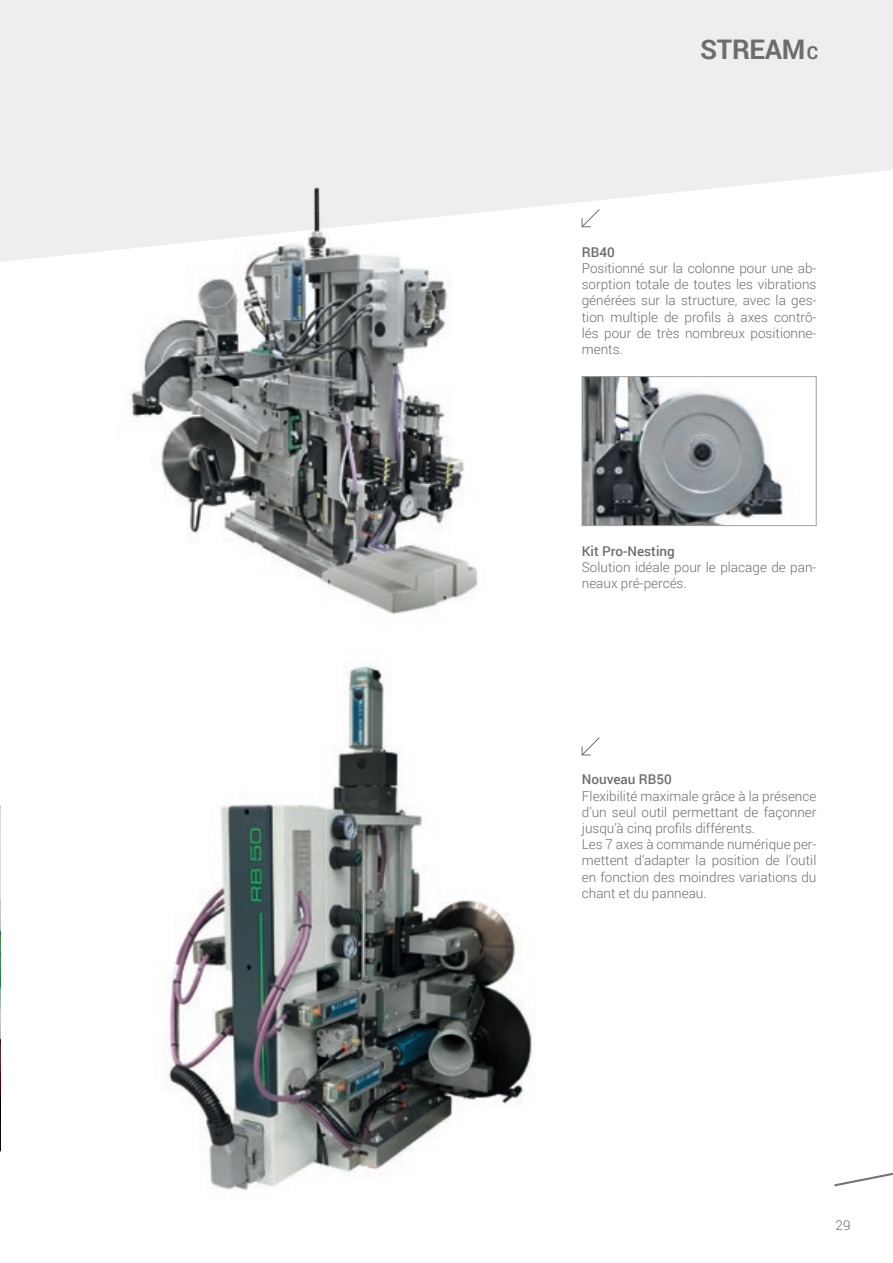
<style>
.page{position:relative;width:893px;height:1263px;background:#fff}
.page>*{position:absolute;margin:0;border:0;box-sizing:border-box;transform-origin:0 0}
.t1{font:700 27px "Roboto";letter-spacing:-.01em;color:#6c6d70}
.t2{font:300 13.5px/16.2px "Roboto";color:#6c6d70;text-align:justify}
.t3{font:500 13.5px "Roboto";color:#6c6d70}
.s1{font-size:18px}
</style>
<div class="page">
<svg style="left:0;top:0;width:893px;height:262px;background:#f0f0f1"></svg>
<svg style="left:834px;top:1172px;width:59px;height:14px"></svg>
<img style="left:0;top:807px;width:1px;height:345px">
<img style="left:117px;top:172px;width:376px;height:443px">
<img style="left:584px;top:378px;width:200px;height:146px">
<div style="left:582px;top:376px;width:234px;height:150px;border:1px solid #9fa1a3"></div>
<img style="left:166px;top:663px;width:368px;height:528px">
<svg style="left:581px;top:737px;width:19px;height:19px"></svg>
<svg style="left:581px;top:209px;width:19px;height:19px"></svg>
<p class="t1" style="left:700px;top:30px;width:120px">STREAM <span class="s1">C</span></p>
<p class="t3" style="left:582px;top:243px;width:34px">RB40</p>
<p class="t2" style="left:582px;top:260px;width:236px">Positionné sur la colonne pour une ab&shy;sorption totale de toutes les vibrations générées sur la structure, avec la ges&shy;tion multiple de profils à axes contrô&shy;lés pour de très nombreux positionne&shy;ments.</p>
<p class="t3" style="left:582px;top:541px;width:94px">Kit Pro-Nesting</p>
<p class="t2" style="left:582px;top:558px;width:236px">Solution idéale pour le placage de pan&shy;neaux pré-percés.</p>
<p class="t3" style="left:582px;top:770px;width:92px">Nouveau RB50</p>
<p class="t2" style="left:582px;top:787px;width:236px">Flexibilité maximale grâce à la présence d’un seul outil permettant de façonner jusqu’à cinq profils différents.</p>
<p class="t2" style="left:582px;top:836px;width:236px">Les 7 axes à commande numérique per&shy;mettent d’adapter la position de l’outil en fonction des moindres variations du chant et du panneau.</p>
<p class="t2" style="left:836px;top:1216px;width:16px">29</p>
</div>
